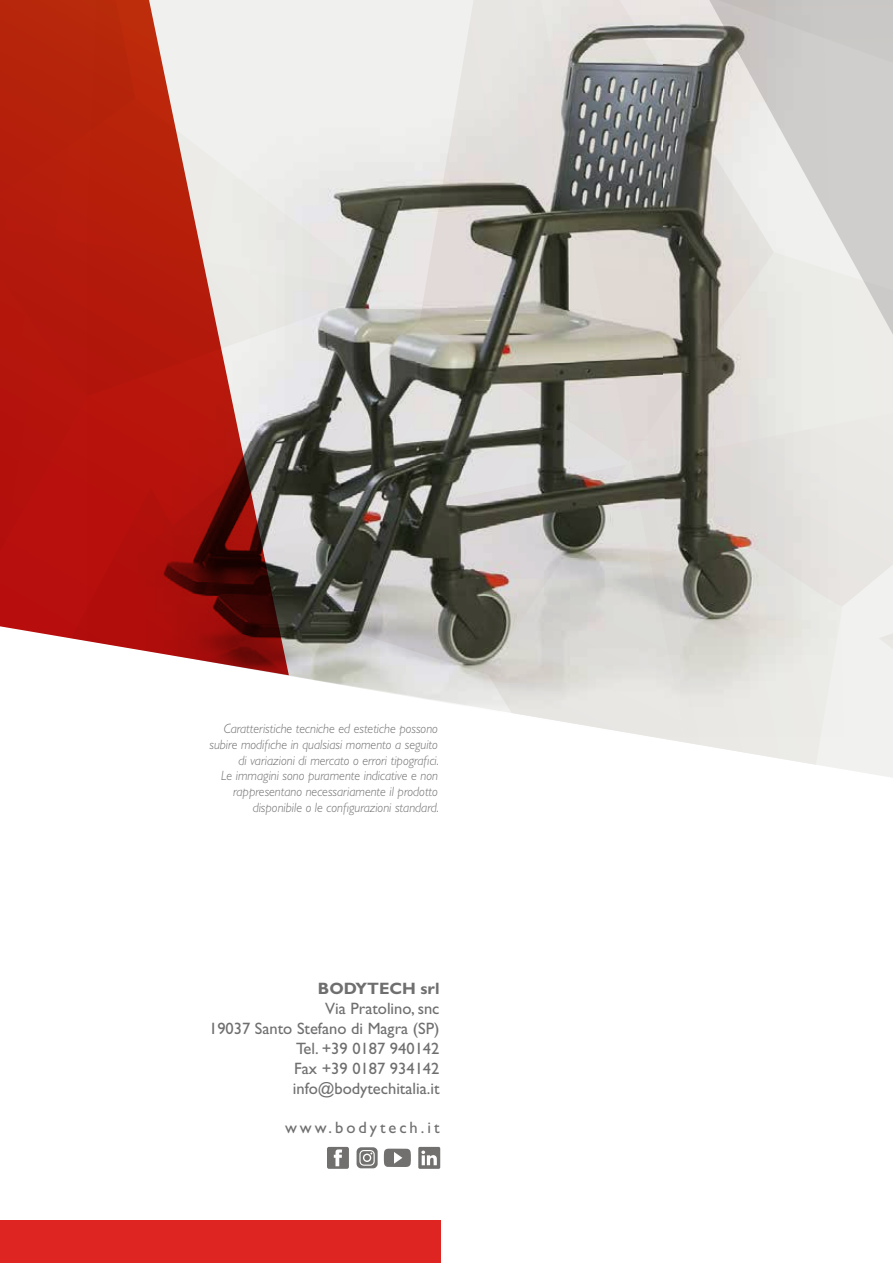
<style>
.page{position:relative;width:893px;height:1263px;background:#fff}
.page>*{position:absolute;margin:0;border:0;box-sizing:border-box;transform-origin:0 0}
.t1{font:16.5px/19.8px "Gill Sans";color:#706f6f;text-align:right}
.t2{font:16.5px "Gill Sans";letter-spacing:.18em;color:#706f6f}
.t3{font:700 16.5px "Gill Sans";color:#706f6f}
.t4{font:italic 300 13.5px/15.8px "Gill Sans";color:#706f6f;text-align:right;scale:.95 1}
</style>
<div class="page">
<div style="left:0;top:1220px;width:441px;height:43px;background:#df2522"></div>
<svg style="left:684px;top:358px;width:209px;height:407px"></svg>
<svg style="left:845px;top:413px;width:48px;height:193px;background:#eae8e5"></svg>
<svg style="left:0;top:0;width:88px;height:642px;background:#b61b0f"></svg>
<svg style="left:845px;top:0;width:48px;height:358px;background:#d3d2d1"></svg>
<img style="left:88px;top:0;width:575px;height:736px">
<img style="left:663px;top:0;width:182px;height:736px">
<svg style="left:327px;top:1147px;width:22px;height:22px"></svg>
<svg style="left:384px;top:1149px;width:27px;height:18px"></svg>
<svg style="left:418px;top:1147px;width:22px;height:22px"></svg>
<svg style="left:357px;top:1147px;width:21px;height:21px"></svg>
<p class="t4" style="left:210px;top:721px;width:243px">Caratteristiche tecniche ed estetiche possono subire modifiche in qualsiasi momento a seguito di variazioni di mercato o errori tipografici.<br>Le immagini sono puramente indicative e non rappresentano necessariamente il prodotto disponibile o le configurazioni standard.</p>
<p class="t3" style="left:318px;top:979px;width:123px">BODYTECH srl</p>
<p class="t1" style="left:209px;top:999px;width:232px">Via Pratolino, snc<br>19037 Santo Stefano di Magra (SP)<br>Tel. +39 0187 940142<br>Fax +39 0187 934142 info@bodytechitalia.it</p>
<p class="t2" style="left:285px;top:1118px;width:156px">www.bodytech.it</p>
</div>
